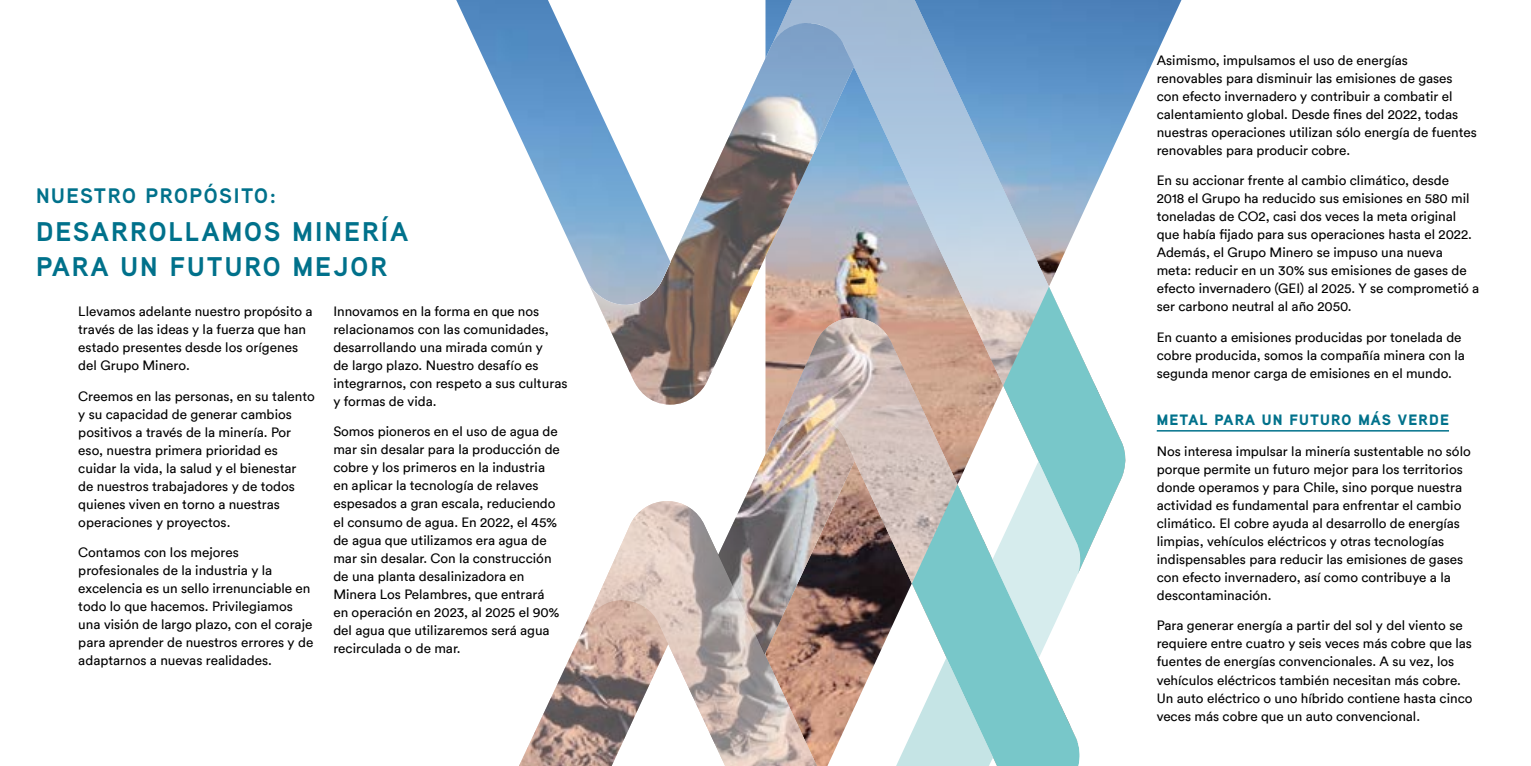
<style>
.page{position:relative;width:1531px;height:766px;background:#fff}
.page>*{position:absolute;margin:0;border:0;box-sizing:border-box;transform-origin:0 0}
.t1{font:700 27px/34.5px "Aaux Next";letter-spacing:.075em;color:#00718b}
.t2{font:700 21px "Aaux Next";letter-spacing:.065em;color:#00718b}
.t3{font:900 15px "Aaux Next";letter-spacing:.075em;color:#00718b}
.t4{font:13.5px/18px "Circular";color:#000}
</style>
<div class="page">
<img style="left:1131px;top:0;width:50px;height:432px">
<hr style="left:1157px;top:430px;width:292px;height:1px;background:#00718b">
<svg style="left:519px;top:621px;width:68px;height:144px"></svg>
<svg style="left:587px;top:501px;width:131px;height:264px"></svg>
<svg style="left:772px;top:0;width:359px;height:286px;background:#94b3d1"></svg>
<svg style="left:604px;top:23px;width:250px;height:381px"></svg>
<svg style="left:599px;top:306px;width:71px;height:12px"></svg>
<img style="left:456px;top:0;width:214px;height:306px">
<svg style="left:772px;top:23px;width:80px;height:40px;background:#83a5ca"></svg>
<svg style="left:718px;top:286px;width:408px;height:479px"></svg>
<h2 class="t2" style="left:36px;top:181px;width:241px">NUESTRO PROPÓSITO:</h2>
<h1 class="t1" style="left:36px;top:214px;width:373px">DESARROLLAMOS MINERÍA<br>PARA UN FUTURO MEJOR</h1>
<p class="t4" style="left:78px;top:301px;width:236px">Llevamos adelante nuestro propósito a través de las ideas y la fuerza que han estado presentes desde los orígenes del Grupo Minero.</p>
<p class="t4" style="left:78px;top:386px;width:238px">Creemos en las personas, en su talento y su capacidad de generar cambios positivos a través de la minería. Por eso, nuestra primera prioridad es cuidar la vida, la salud y el bienestar de nuestros trabajadores y de todos quienes viven en torno a nuestras operaciones y proyectos.</p>
<p class="t4" style="left:78px;top:543px;width:236px">Contamos con los mejores profesionales de la industria y la excelencia es un sello irrenunciable en todo lo que hacemos. Privilegiamos una visión de largo plazo, con el coraje para aprender de nuestros errores y de adaptarnos a nuevas realidades.</p>
<p class="t4" style="left:333px;top:301px;width:236px">Innovamos en la forma en que nos relacionamos con las comunidades, desarrollando una mirada común y<br>de largo plazo. Nuestro desafío es integrarnos, con respeto a sus culturas y formas de vida.</p>
<p class="t4" style="left:333px;top:422px;width:228px">Somos pioneros en el uso de agua de mar sin desalar para la producción de cobre y los primeros en la industria en aplicar la tecnología de relaves espesados a gran escala, reduciendo el consumo de agua. En 2022, el 45% de agua que utilizamos era agua de mar sin desalar. Con la construcción de una planta desalinizadora en Minera Los Pelambres, que entrará en operación en 2023, al 2025 el 90% del agua que utilizaremos será agua recirculada o de mar.</p>
<p class="t4" style="left:1157px;top:50px;width:322px">Asimismo, impulsamos el uso de energías renovables para disminuir las emisiones de gases con efecto invernadero y contribuir a combatir el calentamiento global. Desde fines del 2022, todas nuestras operaciones utilizan sólo energía de fuentes renovables para producir cobre.</p>
<p class="t4" style="left:1157px;top:171px;width:324px">En su accionar frente al cambio climático, desde 2018 el Grupo ha reducido sus emisiones en 580 mil toneladas de CO2, casi dos veces la meta original que había fijado para sus operaciones hasta el 2022.<br>Además, el Grupo Minero se impuso una nueva meta: reducir en un 30% sus emisiones de gases de efecto invernadero (GEI) al 2025. Y se comprometió a ser carbono neutral al año 2050.</p>
<p class="t4" style="left:1157px;top:328px;width:310px">En cuanto a emisiones producidas por tonelada de cobre producida, somos la compañía minera con la segunda menor carga de emisiones en el mundo.</p>
<p class="t3" style="left:1157px;top:409px;width:294px">METAL PARA UN FUTURO MÁS VERDE</p>
<p class="t4" style="left:1157px;top:441px;width:316px">Nos interesa impulsar la minería sustentable no sólo porque permite un futuro mejor para los territorios donde operamos y para Chile, sino porque nuestra actividad es fundamental para enfrentar el cambio climático. El cobre ayuda al desarrollo de energías limpias, vehículos eléctricos y otras tecnologías indispensables para reducir las emisiones de gases con efecto invernadero, así como contribuye a la descontaminación.</p>
<p class="t4" style="left:1157px;top:616px;width:317px">Para generar energía a partir del sol y del viento se requiere entre cuatro y seis veces más cobre que las fuentes de energías convencionales. A su vez, los vehículos eléctricos también necesitan más cobre.<br>Un auto eléctrico o uno híbrido contiene hasta cinco veces más cobre que un auto convencional.</p>
</div>
